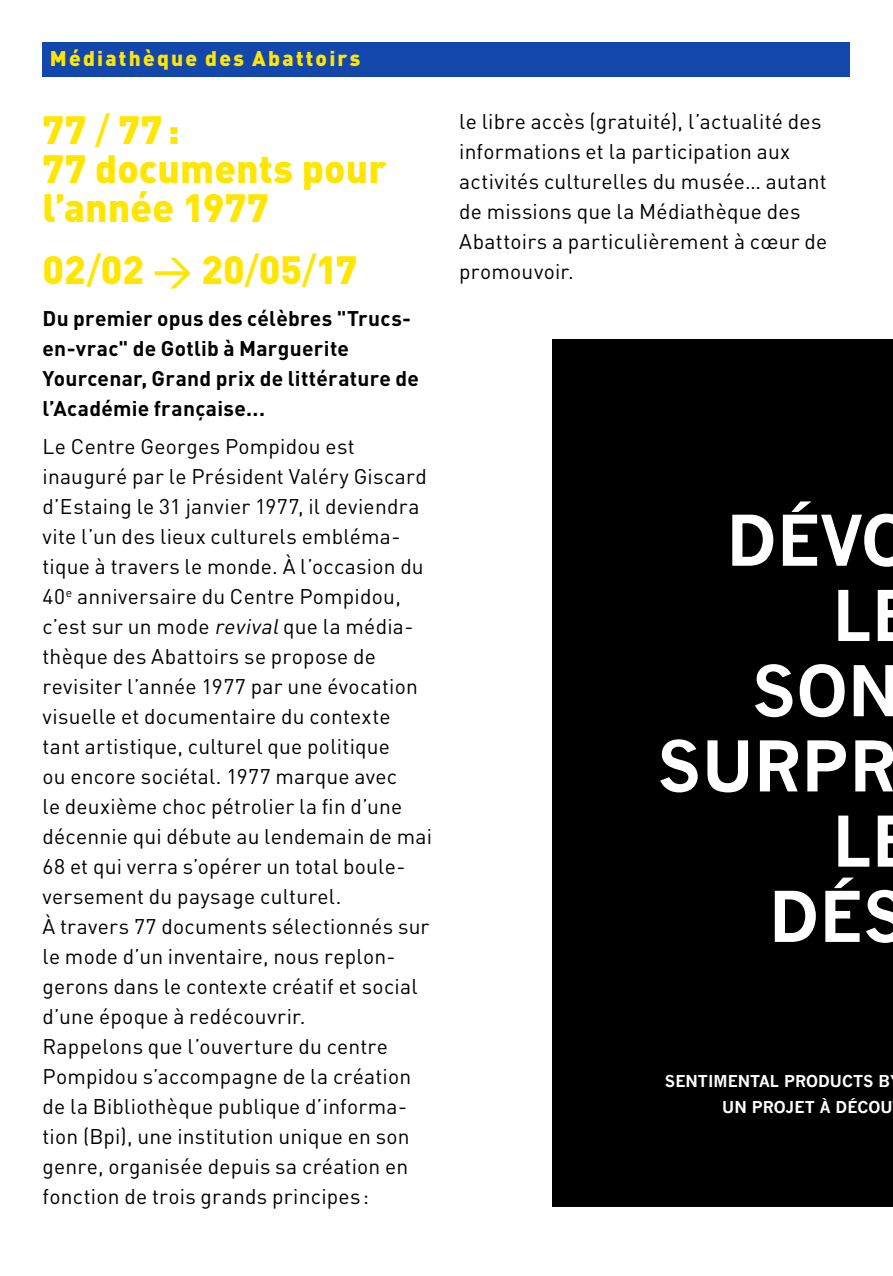
<style>
.page{position:relative;width:893px;height:1276px;background:#fff}
.page>*{position:absolute;margin:0;border:0;box-sizing:border-box;transform-origin:0 0}
.t1{font:700 68.4px "News Gothic";color:#fff}
.DATE{font:900 39px/39px "DIN";color:#ffe600}
.NOIR{font:21px/30px "DIN";letter-spacing:.01em;color:#000}
.NOIR-2{font:700 21px/30px "DIN";letter-spacing:.015em;color:#000}
.t2{font:900 21px "DIN";letter-spacing:.105em;color:#ffe600}
.t3{font:700 15.9px "News Gothic";color:#fff}
.s1{font-weight:500}
.s2{font-style:italic}
</style>
<div class="page">
<div style="left:552px;top:339px;width:341px;height:867px;background:#000"></div>
<div style="left:43px;top:43px;width:807px;height:34px;background:#1447ac"></div>
<p class="t2" style="left:50px;top:44px;width:312px">Médiathèque des Abattoirs</p>
<p class="DATE" style="left:43px;top:109px;width:139px">77 <span class="s1">/</span> 77:</p>
<p class="DATE" style="left:43px;top:148px;width:346px">77 documents pour l’année 1977</p>
<p class="DATE" style="left:43px;top:248px;width:316px">02<span class="s1">/</span>02 <span class="s1">&gt;</span> 20<span class="s1">/</span>05<span class="s1">/</span>17</p>
<p class="NOIR-2" style="left:43px;top:302px;width:378px">Du premier opus des célèbres "Trucs&shy;en-vrac" de Gotlib à Marguerite Yourcenar, Grand prix de littérature de l’Académie française...</p>
<p class="NOIR" style="left:43px;top:431px;width:391px">Le Centre Georges Pompidou est inauguré par le Président Valéry Giscard d’Estaing le 31 janvier 1977, il deviendra vite l’un des lieux culturels embléma&shy;tique à travers le monde. À l’occasion du 40<sup>e</sup> anniversaire du Centre Pompidou, c’est sur un mode <span class="s2">revival</span>que la média&shy;thèque des Abattoirs se propose de revisiter l’année 1977 par une évocation visuelle et documentaire du contexte tant artistique, culturel que politique<br>ou encore sociétal. 1977 marque avec<br>le deuxième choc pétrolier la fin d’une décennie qui débute au lendemain de mai 68 et qui verra s’opérer un total boule&shy;versement du paysage culturel.</p>
<p class="NOIR" style="left:43px;top:911px;width:388px">À travers 77 documents sélectionnés sur le mode d’un inventaire, nous replon&shy;gerons dans le contexte créatif et social d’une époque à redécouvrir.</p>
<p class="NOIR" style="left:43px;top:1031px;width:370px">Rappelons que l’ouverture du centre Pompidou s’accompagne de la création de la Bibliothèque publique d’informa&shy;tion (Bpi), une institution unique en son genre, organisée depuis sa création en fonction de trois grands principes:</p>
<p class="NOIR" style="left:459px;top:106px;width:370px">le libre accès (gratuité), l’actualité des informations et la participation aux activités culturelles du musée… autant de missions que la Médiathèque des Abattoirs a particulièrement à cœur de promouvoir.</p>
<p class="t1" style="left:726px;top:499px;width:188px">DÉVO</p>
<p class="t1" style="left:832px;top:574px;width:41px">L</p>
<p class="t1" style="left:752px;top:649px;width:151px">SON</p>
<p class="t1" style="left:657px;top:724px;width:241px">SURPR</p>
<p class="t1" style="left:832px;top:800px;width:41px">L</p>
<p class="t1" style="left:769px;top:875px;width:140px">DÉS</p>
<p class="t3" style="left:665px;top:1071px;width:227px">SENTIMENTAL PRODUCTS B</p>
<p class="t3" style="left:722px;top:1097px;width:172px">UN PROJET À DÉCOU</p>
</div>
